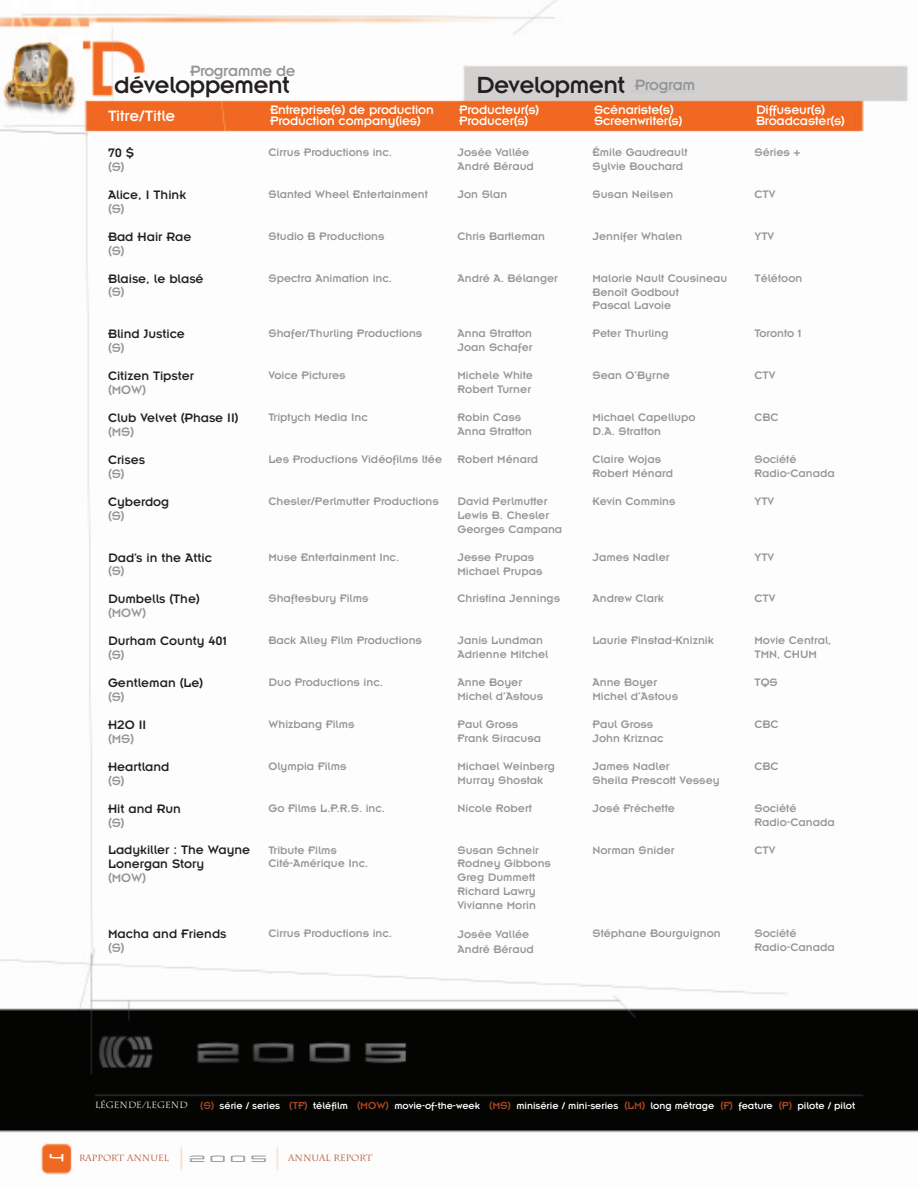
<style>
.page{position:relative;width:918px;height:1188px;background:#fff}
.page>*{position:absolute;margin:0;border:0;box-sizing:border-box;transform-origin:0 0}
.t1{font:25.65px "Insignia";letter-spacing:-.025em;color:#231f20}
.t2{font:16.5px "Insignia";letter-spacing:-.025em;color:#939598}
.t3{font:16.5px "Insignia A";color:#fff}
.t4{font:14.4px "Mata";color:#939598}
.t5{font:13.5px/14px "Insignia";color:#231f20}
.t6{font:13.5px/10.5px "Insignia A";letter-spacing:-.01em;color:#fff}
.t7{font:13.5px "Insignia A";color:#939598}
.t8{font:12px/14px "Insignia A";color:#939598}
.t9{font:10.5px "Insignia";letter-spacing:-.005em;color:#fff}
.t10{font:9px "Charlemagne Std";color:#ad4621}
.s1{font-size:16.5px;color:#939598}
.s2{font-family:"Charlemagne Std";font-size:9px}
.s3{font-family:"Insignia A";font-size:11.25px;color:#ad4621}
.s4{font-family:"Mata Cond Bd";font-weight:700;font-size:15px;color:#fff}
</style>
<div class="page">
<img style="left:0;top:0;width:918px;height:1175px">
<h2 class="t2" style="left:190px;top:66px;width:107px">Programme de</h2>
<h1 class="t1" style="left:114px;top:76px;width:177px">développement</h1>
<h1 class="t1" style="left:476px;top:77px;width:221px">Development <span class="s1">Program</span></h1>
<h2 class="t3" style="left:108px;top:111px;width:69px">Titre/Title</h2>
<p class="t6" style="left:270px;top:106px;width:165px">Entreprise(s) de production<br>Production company(ies)</p>
<p class="t6" style="left:459px;top:106px;width:82px">Producteur(s)<br>Producer(s)</p>
<p class="t6" style="left:594px;top:106px;width:90px">Scénariste(s)<br>Screenwriter(s)</p>
<p class="t6" style="left:756px;top:106px;width:90px">Diffuseur(s)<br>Broadcaster(s)</p>
<p class="t5" style="left:108px;top:147px;width:28px">70 $</p>
<p class="t7" style="left:108px;top:162px;width:18px">(S)</p>
<p class="t5" style="left:108px;top:189px;width:80px">Alice, I Think</p>
<p class="t7" style="left:108px;top:204px;width:18px">(S)</p>
<p class="t5" style="left:108px;top:231px;width:85px">Bad Hair Rae</p>
<p class="t7" style="left:108px;top:246px;width:18px">(S)</p>
<p class="t5" style="left:108px;top:272px;width:97px">Blaise, le blasé</p>
<p class="t7" style="left:108px;top:288px;width:18px">(S)</p>
<p class="t5" style="left:108px;top:328px;width:78px">Blind Justice</p>
<p class="t7" style="left:108px;top:344px;width:18px">(S)</p>
<p class="t5" style="left:108px;top:370px;width:88px">Citizen Tipster</p>
<p class="t7" style="left:108px;top:386px;width:40px">(MOW)</p>
<p class="t5" style="left:108px;top:412px;width:132px">Club Velvet (Phase II)</p>
<p class="t7" style="left:108px;top:427px;width:28px">(MS)</p>
<p class="t5" style="left:108px;top:454px;width:39px">Crises</p>
<p class="t7" style="left:108px;top:469px;width:18px">(S)</p>
<p class="t5" style="left:108px;top:496px;width:63px">Cyberdog</p>
<p class="t7" style="left:108px;top:511px;width:18px">(S)</p>
<p class="t5" style="left:108px;top:551px;width:105px">Dad’s in the Attic</p>
<p class="t7" style="left:108px;top:567px;width:18px">(S)</p>
<p class="t5" style="left:108px;top:593px;width:93px">Dumbells (The)</p>
<p class="t7" style="left:108px;top:609px;width:40px">(MOW)</p>
<p class="t5" style="left:108px;top:635px;width:120px">Durham County 401</p>
<p class="t7" style="left:108px;top:651px;width:18px">(S)</p>
<p class="t5" style="left:108px;top:677px;width:97px">Gentleman (Le)</p>
<p class="t7" style="left:108px;top:693px;width:18px">(S)</p>
<p class="t5" style="left:108px;top:719px;width:40px">H2O II</p>
<p class="t7" style="left:108px;top:734px;width:28px">(MS)</p>
<p class="t5" style="left:108px;top:761px;width:63px">Heartland</p>
<p class="t7" style="left:108px;top:776px;width:18px">(S)</p>
<p class="t5" style="left:108px;top:803px;width:74px">Hit and Run</p>
<p class="t7" style="left:108px;top:818px;width:18px">(S)</p>
<p class="t5" style="left:108px;top:844px;width:144px">Ladykiller : The Wayne<br>Lonergan Story</p>
<p class="t7" style="left:108px;top:874px;width:40px">(MOW)</p>
<p class="t8" style="left:592px;top:146px;width:96px">Émile Gaudreault<br>Sylvie Bouchard</p>
<p class="t8" style="left:592px;top:188px;width:82px">Susan Neilsen</p>
<p class="t8" style="left:592px;top:230px;width:92px">Jennifer Whalen</p>
<p class="t8" style="left:592px;top:272px;width:136px">Malorie Nault Cousineau<br>Benoît Godbout<br>Pascal Lavoie</p>
<p class="t8" style="left:592px;top:328px;width:78px">Peter Thurling</p>
<p class="t8" style="left:592px;top:369px;width:79px">Sean O’Byrne</p>
<p class="t8" style="left:592px;top:411px;width:105px">Michael Capellupo<br>D.A. Stratton</p>
<p class="t8" style="left:592px;top:453px;width:82px">Claire Wojas<br>Robert Ménard</p>
<p class="t8" style="left:592px;top:495px;width:85px">Kevin Commins</p>
<p class="t8" style="left:458px;top:146px;width:78px">Josée Vallée<br>André Béraud</p>
<p class="t8" style="left:458px;top:188px;width:51px">Jon Slan</p>
<p class="t8" style="left:458px;top:230px;width:89px">Chris Bartleman</p>
<p class="t8" style="left:458px;top:272px;width:102px">André A. Bélanger</p>
<p class="t8" style="left:754px;top:146px;width:48px">Séries +</p>
<p class="t8" style="left:754px;top:188px;width:22px">CTV</p>
<p class="t8" style="left:754px;top:230px;width:21px">YTV</p>
<p class="t8" style="left:754px;top:272px;width:49px">Télétoon</p>
<p class="t8" style="left:268px;top:146px;width:125px">Cirrus Productions inc.</p>
<p class="t8" style="left:268px;top:188px;width:161px">Slanted Wheel Entertainment</p>
<p class="t8" style="left:268px;top:230px;width:118px">Studio B Productions</p>
<p class="t8" style="left:268px;top:272px;width:125px">Spectra Animation inc.</p>
<p class="t8" style="left:268px;top:328px;width:155px">Shafer/Thurling Productions</p>
<p class="t8" style="left:268px;top:369px;width:79px">Voice Pictures</p>
<p class="t8" style="left:268px;top:411px;width:101px">Triptych Media Inc</p>
<p class="t8" style="left:268px;top:453px;width:175px">Les Productions Vidéofilms ltée</p>
<p class="t8" style="left:268px;top:495px;width:172px">Chesler/Perlmutter Productions</p>
<p class="t8" style="left:458px;top:328px;width:77px">Anna Stratton<br>Joan Schafer</p>
<p class="t8" style="left:458px;top:369px;width:77px">Michele White<br>Robert Turner</p>
<p class="t8" style="left:458px;top:411px;width:76px">Robin Cass<br>Anna Stratton</p>
<p class="t8" style="left:458px;top:453px;width:82px">Robert Ménard</p>
<p class="t8" style="left:458px;top:495px;width:106px">David Perlmutter<br>Lewis B. Chesler<br>Georges Campana</p>
<p class="t8" style="left:458px;top:551px;width:87px">Jesse Prupas<br>Michael Prupas</p>
<p class="t8" style="left:458px;top:593px;width:104px">Christina Jennings</p>
<p class="t8" style="left:458px;top:635px;width:92px">Janis Lundman<br>Adrienne Mitchel</p>
<p class="t8" style="left:458px;top:676px;width:87px">Anne Boyer<br>Michel d’Astous</p>
<p class="t8" style="left:458px;top:718px;width:85px">Paul Gross<br>Frank Siracusa</p>
<p class="t8" style="left:458px;top:760px;width:99px">Michael Weinberg<br>Murray Shostak</p>
<p class="t8" style="left:458px;top:802px;width:76px">Nicole Robert</p>
<p class="t8" style="left:458px;top:844px;width:95px">Susan Schneir<br>Rodney Gibbons<br>Greg Dummett<br>Richard Lawry<br>Vivianne Morin</p>
<p class="t8" style="left:458px;top:928px;width:78px;line-height:15px">Josée Vallée<br>André Béraud</p>
<p class="t8" style="left:754px;top:328px;width:49px">Toronto 1</p>
<p class="t8" style="left:754px;top:369px;width:22px">CTV</p>
<p class="t8" style="left:754px;top:411px;width:26px">CBC</p>
<p class="t8" style="left:754px;top:453px;width:82px">Société<br>Radio-Canada</p>
<p class="t8" style="left:754px;top:495px;width:21px">YTV</p>
<p class="t8" style="left:268px;top:551px;width:132px">Muse Entertainment Inc.</p>
<p class="t8" style="left:268px;top:593px;width:101px">Shaftesbury Films</p>
<p class="t8" style="left:268px;top:635px;width:155px">Back Alley Film Productions</p>
<p class="t8" style="left:268px;top:676px;width:116px">Duo Productions inc.</p>
<p class="t8" style="left:268px;top:718px;width:87px">Whizbang Films</p>
<p class="t8" style="left:268px;top:760px;width:79px">Olympia Films</p>
<p class="t8" style="left:268px;top:802px;width:118px">Go Films L.P.R.S. inc.</p>
<p class="t8" style="left:268px;top:844px;width:101px">Tribute Films<br>Cité-Amérique Inc.</p>
<p class="t8" style="left:592px;top:551px;width:79px">James Nadler</p>
<p class="t8" style="left:592px;top:593px;width:73px">Andrew Clark</p>
<p class="t8" style="left:592px;top:635px;width:123px">Laurie Finstad-Kniznik</p>
<p class="t8" style="left:592px;top:676px;width:87px">Anne Boyer<br>Michel d’Astous</p>
<p class="t8" style="left:592px;top:718px;width:73px">Paul Gross<br>John Kriznac</p>
<p class="t8" style="left:592px;top:760px;width:129px">James Nadler<br>Sheila Prescott Vessey</p>
<p class="t8" style="left:592px;top:802px;width:84px">José Fréchette</p>
<p class="t8" style="left:592px;top:844px;width:84px">Norman Snider</p>
<p class="t8" style="left:754px;top:551px;width:21px">YTV</p>
<p class="t8" style="left:754px;top:593px;width:22px">CTV</p>
<p class="t8" style="left:754px;top:635px;width:79px">Movie Central,<br>TMN, CHUM</p>
<p class="t8" style="left:754px;top:676px;width:25px">TQS</p>
<p class="t8" style="left:754px;top:718px;width:26px">CBC</p>
<p class="t8" style="left:754px;top:760px;width:26px">CBC</p>
<p class="t8" style="left:754px;top:802px;width:82px">Société<br>Radio-Canada</p>
<p class="t8" style="left:754px;top:844px;width:22px">CTV</p>
<p class="t8" style="left:592px;top:927px;width:130px">Stéphane Bourguignon</p>
<p class="t8" style="left:754px;top:927px;width:82px">Société<br>Radio-Canada</p>
<p class="t5" style="left:108px;top:928px;width:120px">Macha and Friends</p>
<p class="t7" style="left:108px;top:944px;width:18px">(S)</p>
<p class="t8" style="left:268px;top:927px;width:125px">Cirrus Productions inc.</p>
<p class="t9" style="left:95px;top:1102px;width:762px"><span class="s2">LÉGENDE/LEGEND</span> <span class="s3">(S)</span> série / series <span class="s3">(TF)</span> téléfilm <span class="s3">(MOW)</span> movie-of-the-week <span class="s3">(MS)</span> minisérie / mini-series <span class="s3">(LM)</span> long métrage <span class="s3">(F)</span> feature <span class="s3">(P)</span> pilote / pilot</p>
<p class="t10" style="left:50px;top:1152px;width:120px"><span class="s4">4</span> RAPPORT ANNUEL</p>
<p class="t10" style="left:288px;top:1152px;width:86px">ANNUAL REPORT</p>
<p class="t4" style="left:190px;top:1148px;width:83px">2005</p>
</div>
